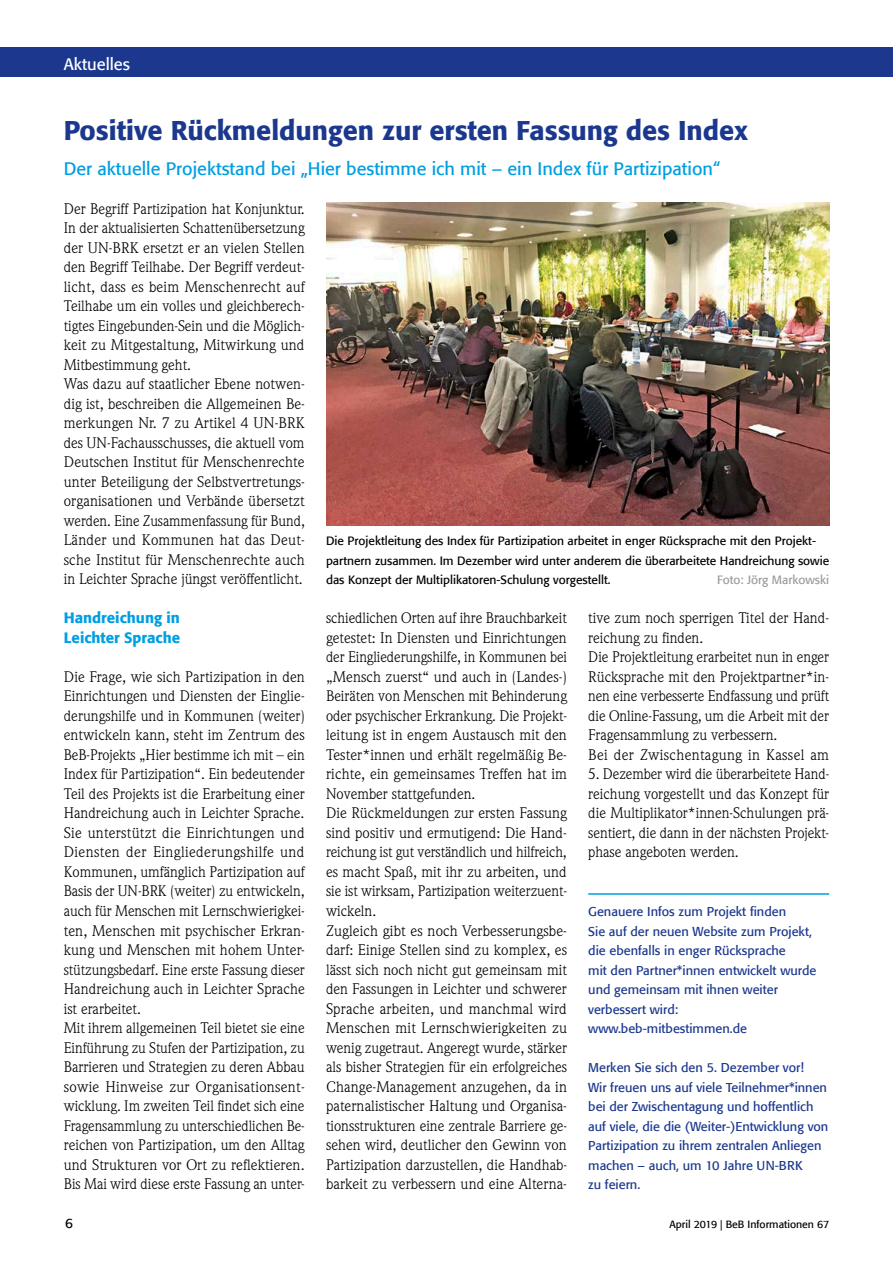
<style>
.page{position:relative;width:893px;height:1263px;background:#fff}
.page>*{position:absolute;margin:0;border:0;box-sizing:border-box;transform-origin:0 0}
._2__Headline_Blau_Bo{font:500 27px "Formata";color:#1b388e}
._3__Unterzeile_Artik{font:18px "Formata";color:#009ee3}
.t1{font:16.5px "Formata";color:#fff}
.Fließtext{font:15px/19.5px "Weidemann";color:#000;text-align:justify}
.Fließtext-2{font:15px "Weidemann";letter-spacing:.02em;color:#000}
.Zwischenüberschrift{font:500 15px/19.5px "Formata";color:#009ee3}
.t2{font:13.5px "Formata";color:#000}
.Informationen_zum_Sc{font:12.75px/19.5px "Formata";color:#1b388e}
.Bildunterschrift{font:12px/19.5px "Formata";color:#000}
.Bildunterschrift-2{font:12px "Formata";color:#9c9c9c}
.t3{font:10.5px "Formata";color:#000}
</style>
<div class="page">
<div style="left:0;top:47px;width:893px;height:30px;background:#1b388e"></div>
<hr style="left:588px;top:893px;width:241px;height:2px;background:#009ee3">
<img style="left:326px;top:202px;width:503px;height:324px">
<p class="t1" style="left:64px;top:54px;width:68px">Aktuelles</p>
<p class="_2__Headline_Blau_Bo" style="left:64px;top:114px;width:686px">Positive Rückmeldungen zur ersten Fassung des Index</p>
<p class="_3__Unterzeile_Artik" style="left:64px;top:158px;width:658px">Der aktuelle Projektstand bei „Hier bestimme ich mit – ein Index für Partizipation“</p>
<p class="Fließtext" style="left:64px;top:199px;width:243px">Der Begriff Partizipation hat Konjunktur.<br>In der aktualisierten Schattenübersetzung der UN-BRK ersetzt er an vielen Stellen den Begriff Teilhabe. Der Begriff verdeut&shy;licht, dass es beim Menschenrecht auf Teilhabe um ein volles und gleichberech&shy;tigtes Eingebunden-Sein und die Möglich&shy;keit zu Mitgestaltung, Mitwirkung und Mitbestimmung geht.</p>
<p class="Fließtext" style="left:64px;top:374px;width:243px">Was dazu auf staatlicher Ebene notwen&shy;dig ist, beschreiben die Allgemeinen Be&shy;merkungen Nr. 7 zu Artikel 4 UN-BRK des UN-Fachausschusses, die aktuell vom Deutschen Institut für Menschenrechte unter Beteiligung der Selbstvertretungs&shy;organisationen und Verbände übersetzt werden. Eine Zusammenfassung für Bund, Länder und Kommunen hat das Deut&shy;sche Institut für Menschenrechte auch in Leichter Sprache jüngst veröffentlicht.</p>
<p class="Zwischenüberschrift" style="left:64px;top:608px;width:118px">Handreichung in<br>Leichter Sprache</p>
<p class="Fließtext" style="left:64px;top:667px;width:243px">Die Frage, wie sich Partizipation in den Einrichtungen und Diensten der Einglie&shy;derungshilfe und in Kommunen (weiter) entwickeln kann, steht im Zentrum des BeB-Projekts „Hier bestimme ich mit – ein Index für Partizipation“. Ein bedeutender Teil des Projekts ist die Erarbeitung einer Handreichung auch in Leichter Sprache.<br>Sie unterstützt die Einrichtungen und Diensten der Eingliederungshilfe und Kommunen, umfänglich Partizipation auf Basis der UN-BRK (weiter) zu entwickeln, auch für Menschen mit Lernschwierigkei&shy;ten, Menschen mit psychischer Erkran&shy;kung und Menschen mit hohem Unter&shy;stützungsbedarf. Eine erste Fassung dieser Handreichung auch in Leichter Sprache ist erarbeitet.</p>
<p class="Fließtext" style="left:64px;top:1018px;width:243px">Mit ihrem allgemeinen Teil bietet sie eine Einführung zu Stufen der Partizipation, zu Barrieren und Strategien zu deren Abbau sowie Hinweise zur Organisationsent&shy;wicklung. Im zweiten Teil findet sich eine Fragensammlung zu unterschiedlichen Be&shy;reichen von Partizipation, um den Alltag und Strukturen vor Ort zu reflektieren.<br>Bis Mai wird diese erste Fassung an unter-</p>
<p class="Bildunterschrift" style="left:326px;top:531px;width:505px">Die Projektleitung des Index für Partizipation arbeitet in enger Rücksprache mit den Projekt&shy;partnern zusammen. Im Dezember wird unter anderem die überarbeitete Handreichung sowie das Konzept der Multiplikatoren-Schulung vorgestellt.</p>
<p class="Bildunterschrift-2" style="left:717px;top:573px;width:113px">Foto: Jörg Markowski</p>
<p class="Fließtext" style="left:326px;top:608px;width:243px">schiedlichen Orten auf ihre Brauchbarkeit getestet: In Diensten und Einrichtungen der Eingliederungshilfe, in Kommunen bei „Mensch zuerst“ und auch in (Landes-)<br>Beiräten von Menschen mit Behinderung oder psychischer Erkrankung. Die Projekt&shy;leitung ist in engem Austausch mit den Tester*innen und erhält regelmäßig Be&shy;richte, ein gemeinsames Treffen hat im November stattgefunden.</p>
<p class="Fließtext" style="left:326px;top:803px;width:243px">Die Rückmeldungen zur ersten Fassung sind positiv und ermutigend: Die Hand&shy;reichung ist gut verständlich und hilfreich, es macht Spaß, mit ihr zu arbeiten, und sie ist wirksam, Partizipation weiterzuent&shy;wickeln.</p>
<p class="Fließtext" style="left:326px;top:920px;width:243px">Zugleich gibt es noch Verbesserungsbe&shy;darf: Einige Stellen sind zu komplex, es lässt sich noch nicht gut gemeinsam mit den Fassungen in Leichter und schwerer Sprache arbeiten, und manchmal wird Menschen mit Lernschwierigkeiten zu wenig zugetraut. Angeregt wurde, stärker als bisher Strategien für ein erfolgreiches Change-Management anzugehen, da in paternalistischer Haltung und Organisa&shy;tionsstrukturen eine zentrale Barriere ge&shy;sehen wird, deutlicher den Gewinn von Partizipation darzustellen, die Handhab&shy;barkeit zu verbessern und eine Alterna-</p>
<p class="Fließtext" style="left:588px;top:608px;width:242px">tive zum noch sperrigen Titel der Hand&shy;reichung zu finden.</p>
<p class="Fließtext" style="left:588px;top:647px;width:242px">Die Projektleitung erarbeitet nun in enger Rücksprache mit den Projektpartner*in&shy;nen eine verbesserte Endfassung und prüft die Online-Fassung, um die Arbeit mit der Fragensammlung zu verbessern.</p>
<p class="Fließtext-2" style="left:588px;top:746px;width:242px">Bei der Zwischentagung in Kassel am</p>
<p class="Fließtext" style="left:588px;top:764px;width:242px">5. Dezember wird die überarbeitete Hand&shy;reichung vorgestellt und das Konzept für die Multiplikator*innen-Schulungen prä&shy;sentiert, die dann in der nächsten Projekt&shy;phase angeboten werden.</p>
<p class="Informationen_zum_Sc" style="left:588px;top:902px;width:230px">Genauere Infos zum Projekt finden<br>Sie auf der neuen Website zum Projekt, die ebenfalls in enger Rücksprache<br>mit den Partner*innen entwickelt wurde und gemeinsam mit ihnen weiter verbessert wird: www.beb-mitbestimmen.de</p>
<p class="Informationen_zum_Sc" style="left:588px;top:1058px;width:242px">Merken Sie sich den 5. Dezember vor!<br>Wir freuen uns auf viele Teilnehmer*innen bei der Zwischentagung und hoffentlich auf viele, die die (Weiter-)Entwicklung von Partizipation zu ihrem zentralen Anliegen machen – auch, um 10 Jahre UN-BRK<br>zu feiern.</p>
<p class="t2" style="left:65px;top:1215px;width:9px">6</p>
<p class="t3" style="left:669px;top:1218px;width:161px">April 2019 | BeB Informationen 67</p>
</div>
